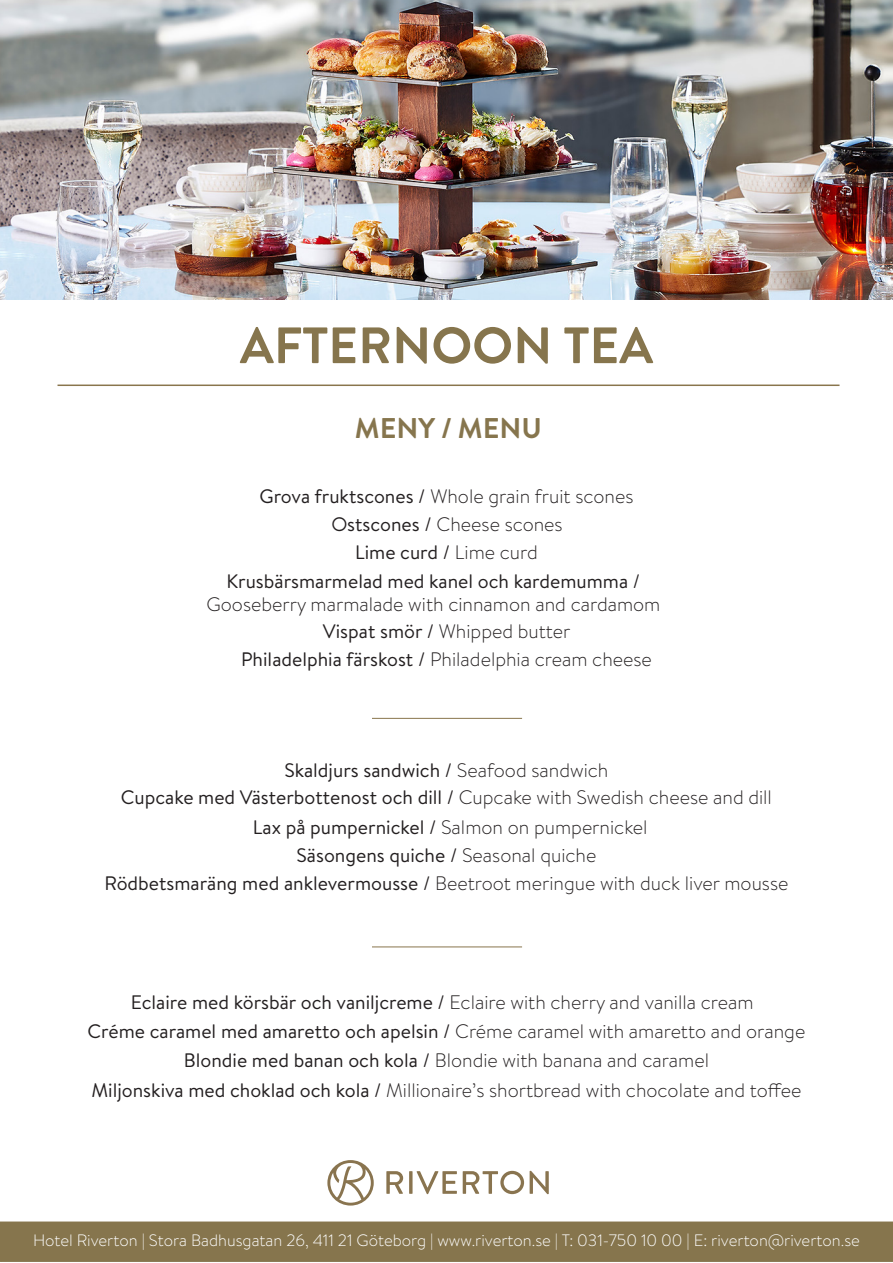
<style>
.page{position:relative;width:893px;height:1263px;background:#fff}
.page>*{position:absolute;margin:0;border:0;box-sizing:border-box;transform-origin:0 0}
.t1{font:700 51px "Brandon Grotesque";color:#86754d}
.t2{font:700 28.5px "Brandon Grotesque";color:#86754d}
.t3{font:300 19.5px "Brandon Text";color:#231f20}
.t4{font:19.5px "Brandon Text";color:#231f20}
.t5{font:300 16.5px "Brandon Text";color:#fff}
.s1{font-weight:400}
.s2{font-weight:300}
</style>
<div class="page">
<img style="left:0;top:0;width:893px;height:300px">
<div style="left:1px;top:1222px;width:891px;height:39px;background:#86754d"></div>
<div style="left:0;top:1221px;width:893px;height:41px;border:2px solid #86754d"></div>
<hr style="left:58px;top:384px;width:781px;height:2px;background:#89754d">
<hr style="left:372px;top:718px;width:150px;height:1px;background:#89754d">
<hr style="left:372px;top:946px;width:150px;height:1px;background:#89754d">
<svg style="left:386px;top:1171px;width:17px;height:23px"></svg>
<svg style="left:409px;top:1171px;width:4px;height:23px"></svg>
<svg style="left:416px;top:1171px;width:41px;height:23px"></svg>
<svg style="left:463px;top:1171px;width:61px;height:23px"></svg>
<svg style="left:530px;top:1171px;width:19px;height:23px"></svg>
<svg style="left:327px;top:1160px;width:47px;height:45px"></svg>
<p class="t1" style="left:240px;top:310px;width:415px">AFTERNOON TEA</p>
<p class="t2" style="left:355px;top:408px;width:189px">MENY / MENU</p>
<p class="t3" style="left:260px;top:483px;width:375px"><span class="s1">Grova fruktscones /</span> Whole grain fruit scones</p>
<p class="t3" style="left:331px;top:511px;width:233px"><span class="s1">Ostscones /</span> Cheese scones</p>
<p class="t4" style="left:355px;top:539px;width:184px">Lime curd / <span class="s2">Lime curd</span></p>
<p class="t4" style="left:227px;top:568px;width:415px">Krusbärsmarmelad med kanel och kardemumma /</p>
<p class="t3" style="left:206px;top:591px;width:455px">Gooseberry marmalade with cinnamon and cardamom</p>
<p class="t3" style="left:323px;top:617px;width:249px"><span class="s1">Vispat smör /</span> Whipped butter</p>
<p class="t3" style="left:241px;top:646px;width:412px"><span class="s1">Philadelphia färskost /</span> Philadelphia cream cheese</p>
<p class="t4" style="left:284px;top:757px;width:325px">Skaldjurs sandwich / <span class="s2">Seafood sandwich</span></p>
<p class="t4" style="left:121px;top:784px;width:652px">Cupcake med Västerbottenost och dill / <span class="s2">Cupcake with Swedish cheese and dill</span></p>
<p class="t3" style="left:253px;top:814px;width:396px"><span class="s1">Lax på pumpernickel /</span> Salmon on pumpernickel</p>
<p class="t4" style="left:297px;top:842px;width:301px">Säsongens quiche / <span class="s2">Seasonal quiche</span></p>
<p class="t3" style="left:105px;top:870px;width:685px"><span class="s1">Rödbetsmaräng med anklevermousse /</span> Beetroot meringue with duck liver mousse</p>
<p class="t4" style="left:131px;top:989px;width:624px">Eclaire med körsbär och vaniljcreme / <span class="s2">Eclaire with cherry and vanilla cream</span></p>
<p class="t4" style="left:88px;top:1018px;width:719px">Créme caramel med amaretto och apelsin / <span class="s2">Créme caramel with amaretto and orange</span></p>
<p class="t3" style="left:184px;top:1047px;width:527px"><span class="s1">Blondie med banan och kola /</span> Blondie with banana and caramel</p>
<p class="t3" style="left:92px;top:1077px;width:711px"><span class="s1">Miljonskiva med choklad och kola /</span> Millionaire’s shortbread with chocolate and toffee</p>
<p class="t5" style="left:33px;top:1229px;width:828px">Hotel Riverton | Stora Badhusgatan 26, 411 21 Göteborg | www.riverton.se | T: 031-750 10 00 | E: riverton@riverton.se</p>
</div>
